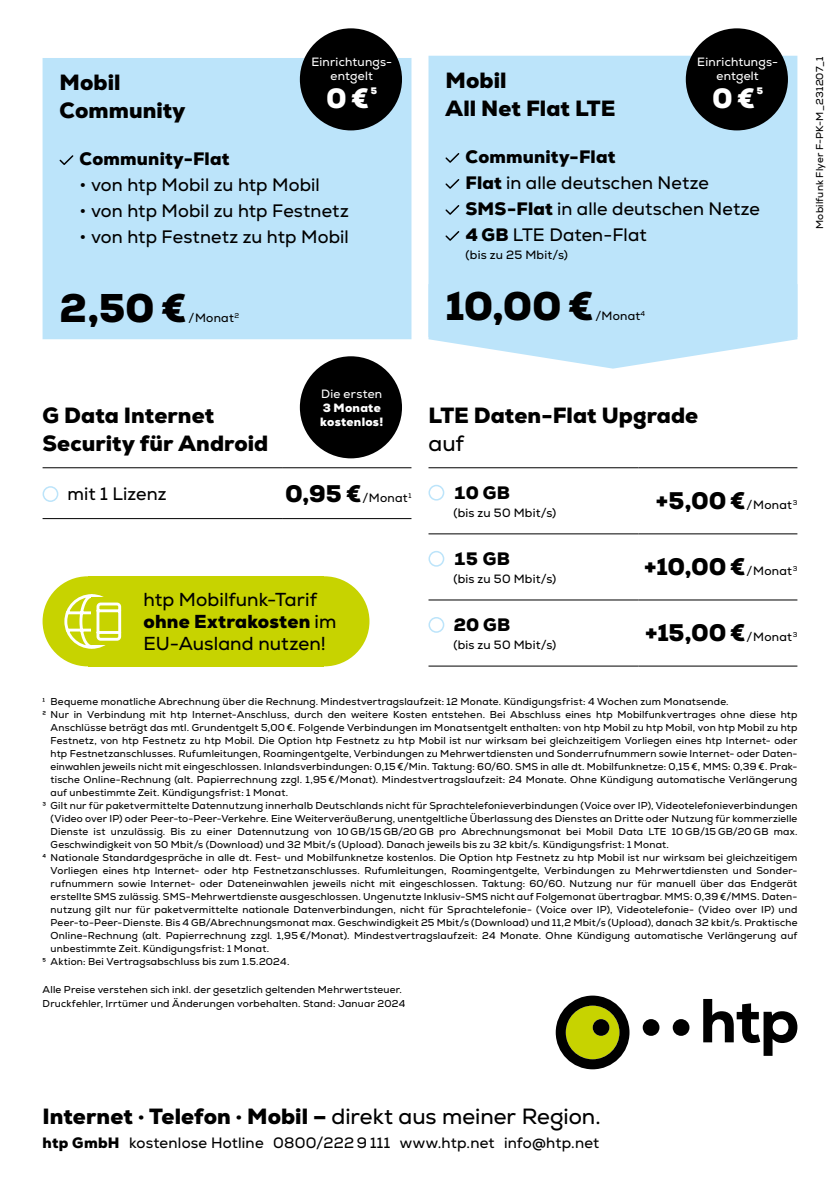
<style>
.page{position:relative;width:840px;height:1191px;background:#fff}
.page>*{position:absolute;margin:0;border:0;box-sizing:border-box;transform-origin:0 0}
.t1{font:900 40px "Nexa";color:#000}
.t2{font:900 28px "Nexa";color:#fff}
.t3{font:900 24px "Nexa";color:#000}
.t4{font:900 22px/28px "Nexa";letter-spacing:.005em;color:#000}
.t5{font:22px "Nexa";color:#000}
.t6{font:18.8px/21.8px "Nexa";letter-spacing:.005em;color:#000}
.t7{font:18px/26px "Nexa";letter-spacing:.005em;color:#000}
.t8{font:900 18px "Nexa";letter-spacing:.01em;color:#000}
.t9{font:15px "Nexa";letter-spacing:.015em;color:#000}
.t10{font:12px "Nexa";letter-spacing:.02em;color:#000}
.t11{font:12px/14.4px "Nexa";letter-spacing:.02em;color:#fff;text-align:center}
.t12{font:900 12px/14.4px "Nexa";letter-spacing:.025em;color:#fff}
.t13{font:10px/14px "Nexa";letter-spacing:.02em;color:#000}
.s1{font-weight:900}
.s2{font-weight:900;font-size:24px}
.s3{font-weight:400;font-size:12px}
.s4{font-weight:400}
</style>
<div class="page">
<div style="left:43px;top:58px;width:368px;height:281px;background:#bce4fa"></div>
<svg style="left:59px;top:155px;width:14px;height:10px"></svg>
<svg style="left:428px;top:337px;width:369px;height:31px"></svg>
<div style="left:428px;top:56px;width:369px;height:281px;background:#bce4fa"></div>
<svg style="left:445px;top:153px;width:14px;height:10px"></svg>
<svg style="left:445px;top:179px;width:14px;height:10px"></svg>
<svg style="left:445px;top:205px;width:14px;height:10px"></svg>
<svg style="left:445px;top:231px;width:14px;height:10px"></svg>
<svg style="left:555px;top:995px;width:242px;height:74px"></svg>
<hr style="left:428px;top:467px;width:210px;height:1px;background:#000">
<hr style="left:638px;top:467px;width:159px;height:1px;background:#000">
<hr style="left:428px;top:533px;width:210px;height:1px;background:#000">
<hr style="left:638px;top:533px;width:159px;height:1px;background:#000">
<hr style="left:428px;top:599px;width:210px;height:1px;background:#000">
<hr style="left:638px;top:599px;width:159px;height:1px;background:#000">
<hr style="left:428px;top:666px;width:210px;height:1px;background:#000">
<hr style="left:638px;top:666px;width:159px;height:1px;background:#000">
<div style="left:428px;top:485px;width:16px;height:15px;border:2px solid #bce4fa;border-radius:50%"></div>
<div style="left:428px;top:551px;width:16px;height:15px;border:2px solid #bce4fa;border-radius:50%"></div>
<div style="left:428px;top:617px;width:16px;height:16px;border:2px solid #bce4fa;border-radius:50%"></div>
<div style="left:43px;top:576px;width:90px;height:90px;background:#c7d300;border-radius:50%"></div>
<div style="left:279px;top:576px;width:90px;height:90px;background:#c7d300;border-radius:50%"></div>
<div style="left:88px;top:576px;width:235px;height:90px;background:#c7d300"></div>
<svg style="left:64px;top:594px;width:58px;height:55px"></svg>
<div style="left:300px;top:356px;width:102px;height:102px;background:#000;border-radius:50%"></div>
<div style="left:685px;top:28px;width:102px;height:102px;background:#000;border-radius:50%"></div>
<hr style="left:43px;top:467px;width:239px;height:1px;background:#000">
<hr style="left:282px;top:467px;width:129px;height:1px;background:#000">
<hr style="left:43px;top:518px;width:239px;height:1px;background:#000">
<hr style="left:282px;top:518px;width:129px;height:1px;background:#000">
<div style="left:43px;top:486px;width:15px;height:16px;border:2px solid #bce4fa;border-radius:50%"></div>
<div style="left:300px;top:28px;width:102px;height:102px;background:#000;border-radius:50%"></div>
<p class="t11" style="left:311px;top:54px;width:82px">Einrichtungs&shy;entgelt</p>
<h2 class="t2" style="left:326px;top:80px;width:53px">0 €<sup>⁵</sup></h2>
<h3 class="t4" style="left:60px;top:68px;width:127px">Mobil<br>Community</h3>
<h3 class="t8" style="left:80px;top:147px;width:151px">Community-Flat</h3>
<h3 class="t7" style="left:80px;top:172px;width:242px">• von htp Mobil zu htp Mobil</h3>
<h3 class="t7" style="left:80px;top:198px;width:270px">• von htp Mobil zu htp Festnetz</h3>
<h3 class="t7" style="left:80px;top:224px;width:270px">• von htp Festnetz zu htp Mobil</h3>
<h1 class="t1" style="left:60px;top:282px;width:129px">2,50 €</h1>
<p class="t10" style="left:188px;top:310px;width:52px">/Monat<sup>2</sup></p>
<p class="t11" style="left:697px;top:54px;width:82px">Einrichtungs&shy;entgelt</p>
<h2 class="t2" style="left:711px;top:80px;width:53px">0 €<sup>⁵</sup></h2>
<h3 class="t4" style="left:445px;top:66px;width:171px">Mobil<br>All Net Flat LTE</h3>
<h3 class="t7" style="left:465px;top:144px;width:296px"><span class="s1">Community-Flat<br>Flat</span> in alle deutschen Netze<br><span class="s1">SMS-Flat</span> in alle deutschen Netze<br><span class="s1">4 GB</span> LTE Daten-Flat</h3>
<p class="t10" style="left:465px;top:247px;width:104px">(bis zu 25 Mbit/s)</p>
<h1 class="t1" style="left:445px;top:280px;width:150px">10,00 €</h1>
<p class="t10" style="left:595px;top:308px;width:51px">/Monat<sup>4</sup></p>
<p class="t13" style="left:812px;top:229px;width:174px;rotate:-90deg">Mobilfunk Flyer F-PK-M_231207_1</p>
<p class="t11" style="left:321px;top:386px;width:62px">Die ersten</p>
<p class="t12" style="left:320px;top:400px;width:64px">3 Monate kostenlos!</p>
<h3 class="t4" style="left:43px;top:401px;width:227px">G Data Internet<br>Security für Android</h3>
<h3 class="t7" style="left:67px;top:481px;width:101px">mit 1 Lizenz</h3>
<p class="t10" style="left:285px;top:490px;width:128px"><span class="s2">0,95 €</span>/Monat<sup>1</sup></p>
<h3 class="t6" style="left:143px;top:589px;width:194px">htp Mobilfunk-Tarif <span class="s1">ohne Extrakosten</span> im<br>EU-Ausland nutzen!</h3>
<h3 class="t4" style="left:428px;top:401px;width:271px">LTE Daten-Flat Upgrade</h3>
<h3 class="t5" style="left:428px;top:429px;width:37px">auf</h3>
<h3 class="t8" style="left:453px;top:481px;width:58px">10 GB</h3>
<p class="t10" style="left:453px;top:505px;width:104px">(bis zu 50 Mbit/s)</p>
<h3 class="t3" style="left:655px;top:485px;width:143px">+5,00 €<span class="s3">/Monat</span><sup>3</sup></h3>
<h3 class="t8" style="left:453px;top:547px;width:58px">15 GB</h3>
<p class="t10" style="left:453px;top:571px;width:104px">(bis zu 50 Mbit/s)</p>
<h3 class="t8" style="left:453px;top:613px;width:58px">20 GB</h3>
<p class="t10" style="left:453px;top:637px;width:104px">(bis zu 50 Mbit/s)</p>
<h3 class="t3" style="left:643px;top:551px;width:155px">+10,00 €<span class="s3">/Monat</span><sup>3</sup></h3>
<h3 class="t3" style="left:644px;top:617px;width:154px">+15,00 €<span class="s3">/Monat</span><sup>3</sup></h3>
<p class="t13" style="left:43px;top:694px;width:687px">1 Bequeme monatliche Abrechnung über die Rechnung. Mindestvertragslaufzeit: 12 Monate. Kündigungsfrist: 4 Wochen zum Monatsende.</p>
<p class="t13" style="left:43px;top:707px;width:756px">2 Nur in Verbindung mit htp Internet-Anschluss, durch den weitere Kosten entstehen. Bei Abschluss eines htp Mobilfunkvertrages ohne diese htp</p>
<p class="t13" style="left:51px;top:720px;width:748px">Anschlüsse beträgt das mtl. Grundentgelt 5,00 €. Folgende Verbindungen im Monatsentgelt enthalten: von htp Mobil zu htp Mobil, von htp Mobil zu htp</p>
<p class="t13" style="left:51px;top:733px;width:748px">Festnetz, von htp Festnetz zu htp Mobil. Die Option htp Festnetz zu htp Mobil ist nur wirksam bei gleichzeitigem Vorliegen eines htp Internet- oder</p>
<p class="t13" style="left:51px;top:746px;width:748px">htp Festnetzanschlusses. Rufumleitungen, Roamingentgelte, Verbindungen zu Mehrwertdiensten und Sonderrufnummern sowie Internet- oder Daten-</p>
<p class="t13" style="left:51px;top:759px;width:748px">einwahlen jeweils nicht mit eingeschlossen. Inlandsverbindungen: 0,15 €/Min. Taktung: 60/60. SMS in alle dt. Mobilfunknetze: 0,15 €, MMS: 0,39 €. Prak-</p>
<p class="t13" style="left:51px;top:772px;width:747px">tische Online-Rechnung (alt. Papierrechnung zzgl. 1,95 €/Monat). Mindestvertragslaufzeit: 24 Monate. Ohne Kündigung automatische Verlängerung</p>
<p class="t13" style="left:51px;top:785px;width:239px">auf unbestimmte Zeit. Kündigungsfrist: 1 Monat.</p>
<p class="t13" style="left:43px;top:798px;width:756px">3 Gilt nur für paketvermittelte Datennutzung innerhalb Deutschlands nicht für Sprachtelefonieverbindungen (Voice over IP), Videotelefonieverbindungen</p>
<p class="t13" style="left:51px;top:811px;width:748px">(Video over IP) oder Peer-to-Peer-Verkehre. Eine Weiterveräußerung, unentgeltliche Überlassung des Dienstes an Dritte oder Nutzung für kommerzielle</p>
<p class="t13" style="left:51px;top:824px;width:748px">Dienste ist unzulässig. Bis zu einer Datennutzung von 10 GB/15 GB/20 GB pro Abrechnungsmonat bei Mobil Data LTE 10 GB/15 GB/20 GB max.</p>
<p class="t13" style="left:51px;top:837px;width:619px">Geschwindigkeit von 50 Mbit/s (Download) und 32 Mbit/s (Upload). Danach jeweils bis zu 32 kbit/s. Kündigungsfrist: 1 Monat.</p>
<p class="t13" style="left:43px;top:850px;width:756px">4 Nationale Standardgespräche in alle dt. Fest- und Mobilfunknetze kostenlos. Die Option htp Festnetz zu htp Mobil ist nur wirksam bei gleichzeitigem</p>
<p class="t13" style="left:51px;top:863px;width:748px">Vorliegen eines htp Internet- oder htp Festnetzanschlusses. Rufumleitungen, Roamingentgelte, Verbindungen zu Mehrwertdiensten und Sonder-</p>
<p class="t13" style="left:51px;top:876px;width:747px">rufnummern sowie Internet- oder Dateneinwahlen jeweils nicht mit eingeschlossen. Taktung: 60/60. Nutzung nur für manuell über das Endgerät</p>
<p class="t13" style="left:51px;top:889px;width:747px">erstellte SMS zulässig. SMS-Mehrwertdienste ausgeschlossen. Ungenutzte Inklusiv-SMS nicht auf Folgemonat übertragbar. MMS: 0,39 €/MMS. Daten-</p>
<p class="t13" style="left:51px;top:902px;width:748px">nutzung gilt nur für paketvermittelte nationale Datenverbindungen, nicht für Sprachtelefonie- (Voice over IP), Videotelefonie- (Video over IP) und</p>
<p class="t13" style="left:51px;top:915px;width:748px">Peer-to-Peer-Dienste. Bis 4 GB/Abrechnungsmonat max. Geschwindigkeit 25 Mbit/s (Download) und 11,2 Mbit/s (Upload), danach 32 kbit/s. Praktische</p>
<p class="t13" style="left:51px;top:928px;width:747px">Online-Rechnung (alt. Papierrechnung zzgl. 1,95 €/Monat). Mindestvertragslaufzeit: 24 Monate. Ohne Kündigung automatische Verlängerung auf</p>
<p class="t13" style="left:51px;top:941px;width:220px">unbestimmte Zeit. Kündigungsfrist: 1 Monat.</p>
<p class="t13" style="left:43px;top:954px;width:248px">5 Aktion: Bei Vertragsabschluss bis zum 1.5.2024.</p>
<p class="t13" style="left:43px;top:982px;width:364px">Alle Preise verstehen sich inkl. der gesetzlich geltenden Mehrwertsteuer.<br>Druckfehler, Irrtümer und Änderungen vorbehalten. Stand: Januar 2024</p>
<h3 class="t4" style="left:43px;top:1102px;width:559px">Internet · Telefon · Mobil – <span class="s4">direkt aus meiner Region.</span></h3>
<h3 class="t9" style="left:43px;top:1133px;width:558px"><span class="s1">htp GmbH</span> kostenlose Hotline 0800/222 9 111 www.htp.net info@htp.net</h3>
</div>
